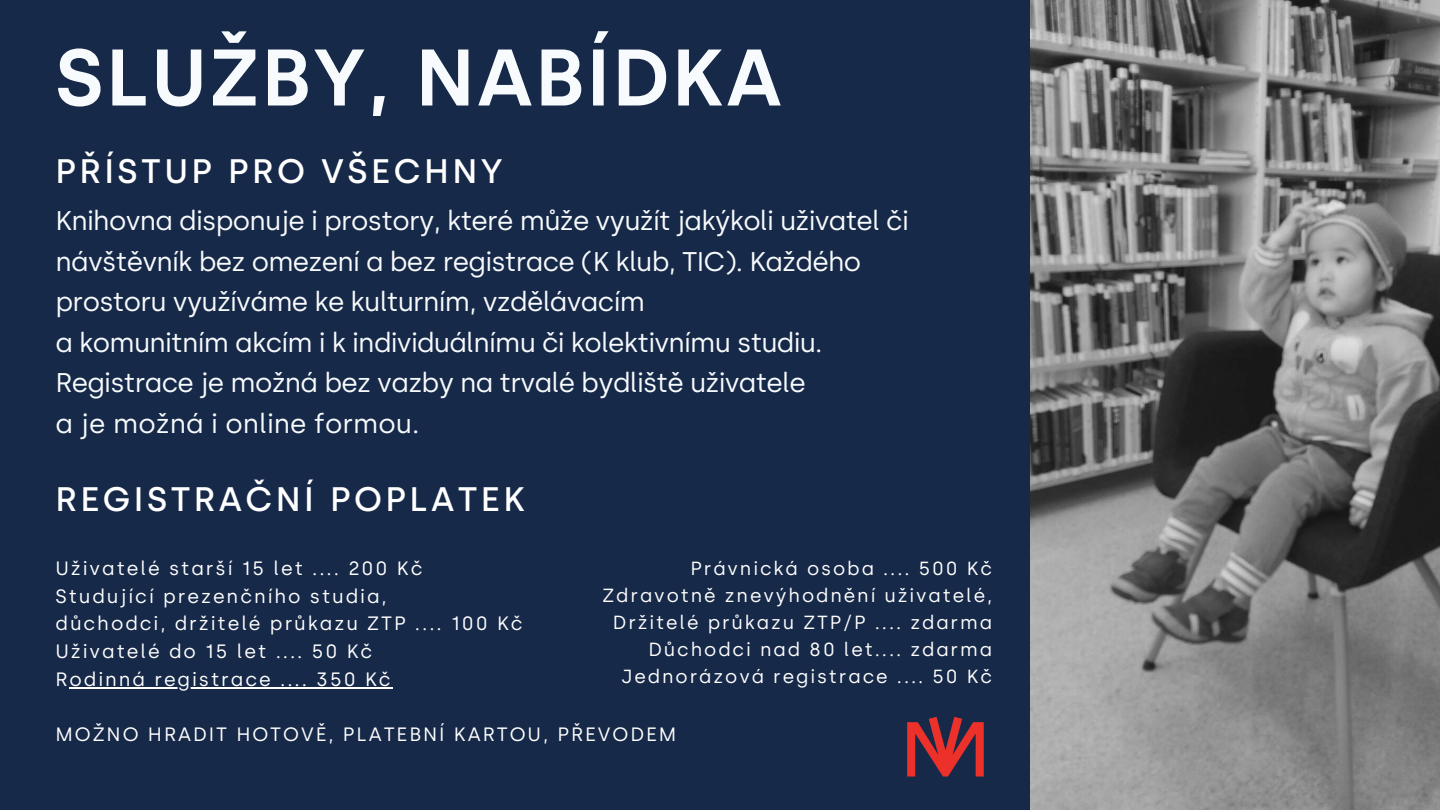
<style>
.page{position:relative;width:1440px;height:810px;background:#172948}
.page>*{position:absolute;margin:0;border:0;box-sizing:border-box;transform-origin:0 0}
.t1{font:600 80px "Silka";letter-spacing:.03em;color:#f8fbfd}
.t2{font:500 34px "Silka";letter-spacing:.1em;color:#fff}
.t3{font:27px/40.5px "Silka";letter-spacing:-.025em;color:#f8fbfd}
.t4{font:19.3px/27.8px "Silka";letter-spacing:.1em;color:#fff}
.t5{font:19px/27px "Silka";letter-spacing:.1em;color:#fff;text-align:right}
</style>
<div class="page">
<img style="left:1030px;top:0;width:410px;height:810px">
<hr style="left:70px;top:687px;width:323px;height:2px;background:#fff">
<svg style="left:907px;top:717px;width:77px;height:60px"></svg>
<h1 class="t1" style="left:56px;top:30px;width:728px">SLUŽBY, NABÍDKA</h1>
<p class="t2" style="left:56px;top:151px;width:449px">PŘÍSTUP PRO VŠECHNY</p>
<p class="t3" style="left:56px;top:200px;width:855px">Knihovna disponuje i prostory, které může využít jakýkoli uživatel či návštěvník bez omezení a bez registrace (K klub, TIC). Každého prostoru využíváme ke kulturním, vzdělávacím<br>a komunitním akcím i k individuálnímu či kolektivnímu studiu.<br>Registrace je možná bez vazby na trvalé bydliště uživatele<br>a je možná i online formou.</p>
<p class="t2" style="left:56px;top:479px;width:471px">REGISTRAČNÍ POPLATEK</p>
<p class="t4" style="left:56px;top:554px;width:469px">Uživatelé starší 15 let .... 200 Kč Studující prezenčního studia,<br>důchodci, držitelé průkazu ZTP .... 100 Kč Uživatelé do 15 let .... 50 Kč<br>Rodinná registrace .... 350 Kč</p>
<p class="t4" style="left:56px;top:721px;width:622px">MOŽNO HRADIT HOTOVĚ, PLATEBNÍ KARTOU, PŘEVODEM</p>
<p class="t5" style="left:603px;top:555px;width:391px">Právnická osoba .... 500 Kč<br>Zdravotně znevýhodnění uživatelé,<br>Držitelé průkazu ZTP/P .... zdarma<br>Důchodci nad 80 let.... zdarma<br>Jednorázová registrace .... 50 Kč</p>
</div>
